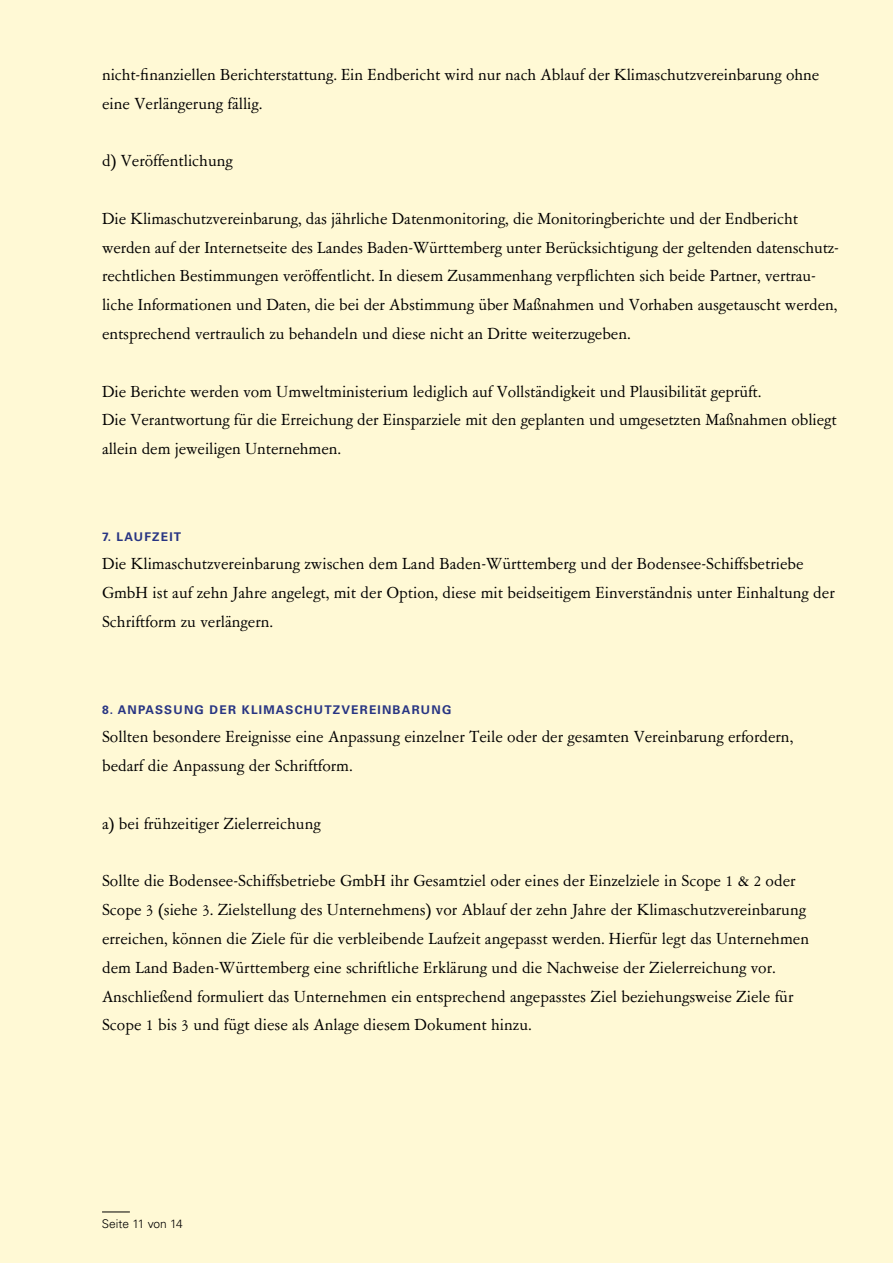
<style>
.page{position:relative;width:893px;height:1263px;background:#fff9d5}
.page>*{position:absolute;margin:0;border:0;box-sizing:border-box;transform-origin:0 0}
.P_Fließtext{font:18px/28.8px "Garamont Amst SB";color:#000}
.t1{font:700 12px "Univers LT Pro 65";letter-spacing:.1em;color:#283583}
.t2{font:300 12px "Univers LT Pro 45";color:#000}
</style>
<div class="page">
<svg style="left:102px;top:1211px;width:28px;height:1px"></svg>
<p class="P_Fließtext" style="left:102px;top:61px;width:719px">nicht-finanziellen Berichterstattung. Ein Endbericht wird nur nach Ablauf der Klimaschutzvereinbarung ohne eine Verlängerung fällig.</p>
<h3 class="P_Fließtext" style="left:102px;top:147px;width:132px">d) Veröffentlichung</h3>
<p class="P_Fließtext" style="left:102px;top:205px;width:738px">Die Klimaschutzvereinbarung, das jährliche Datenmonitoring, die Monitoringberichte und der Endbericht werden auf der Internetseite des Landes Baden-Württemberg unter Berücksichtigung der geltenden datenschutz&shy;rechtlichen Bestimmungen veröffentlicht. In diesem Zusammenhang verpflichten sich beide Partner, vertrau&shy;liche Informationen und Daten, die bei der Abstimmung über Maßnahmen und Vorhaben ausgetauscht werden, entsprechend vertraulich zu behandeln und diese nicht an Dritte weiterzugeben.</p>
<p class="P_Fließtext" style="left:102px;top:378px;width:736px">Die Berichte werden vom Umweltministerium lediglich auf Vollständigkeit und Plausibilität geprüft.<br>Die Verantwortung für die Erreichung der Einsparziele mit den geplanten und umgesetzten Maßnahmen obliegt allein dem jeweiligen Unternehmen.</p>
<h2 class="t1" style="left:102px;top:529px;width:81px">7. LAUFZEIT</h2>
<p class="P_Fließtext" style="left:102px;top:550px;width:734px">Die Klimaschutzvereinbarung zwischen dem Land Baden-Württemberg und der Bodensee-Schiffsbetriebe<br>GmbH ist auf zehn Jahre angelegt, mit der Option, diese mit beidseitigem Einverständnis unter Einhaltung der<br>Schriftform zu verlängern.</p>
<h2 class="t1" style="left:102px;top:702px;width:351px">8. ANPASSUNG DER KLIMASCHUTZVEREINBARUNG</h2>
<p class="P_Fließtext" style="left:102px;top:723px;width:693px">Sollten besondere Ereignisse eine Anpassung einzelner Teile oder der gesamten Vereinbarung erfordern, bedarf die Anpassung der Schriftform.</p>
<h3 class="P_Fließtext" style="left:102px;top:810px;width:220px">a) bei frühzeitiger Zielerreichung</h3>
<p class="P_Fließtext" style="left:102px;top:867px;width:709px">Sollte die Bodensee-Schiffsbetriebe GmbH ihr Gesamtziel oder eines der Einzelziele in Scope 1 &amp; 2 oder Scope 3 (siehe 3. Zielstellung des Unternehmens) vor Ablauf der zehn Jahre der Klimaschutzvereinbarung erreichen, können die Ziele für die verbleibende Laufzeit angepasst werden. Hierfür legt das Unternehmen dem Land Baden-Württemberg eine schriftliche Erklärung und die Nachweise der Zielerreichung vor.<br>Anschließend formuliert das Unternehmen ein entsprechend angepasstes Ziel beziehungsweise Ziele für Scope 1 bis 3 und fügt diese als Anlage diesem Dokument hinzu.</p>
<p class="t2" style="left:102px;top:1216px;width:83px">Seite 11 von 14</p>
</div>
